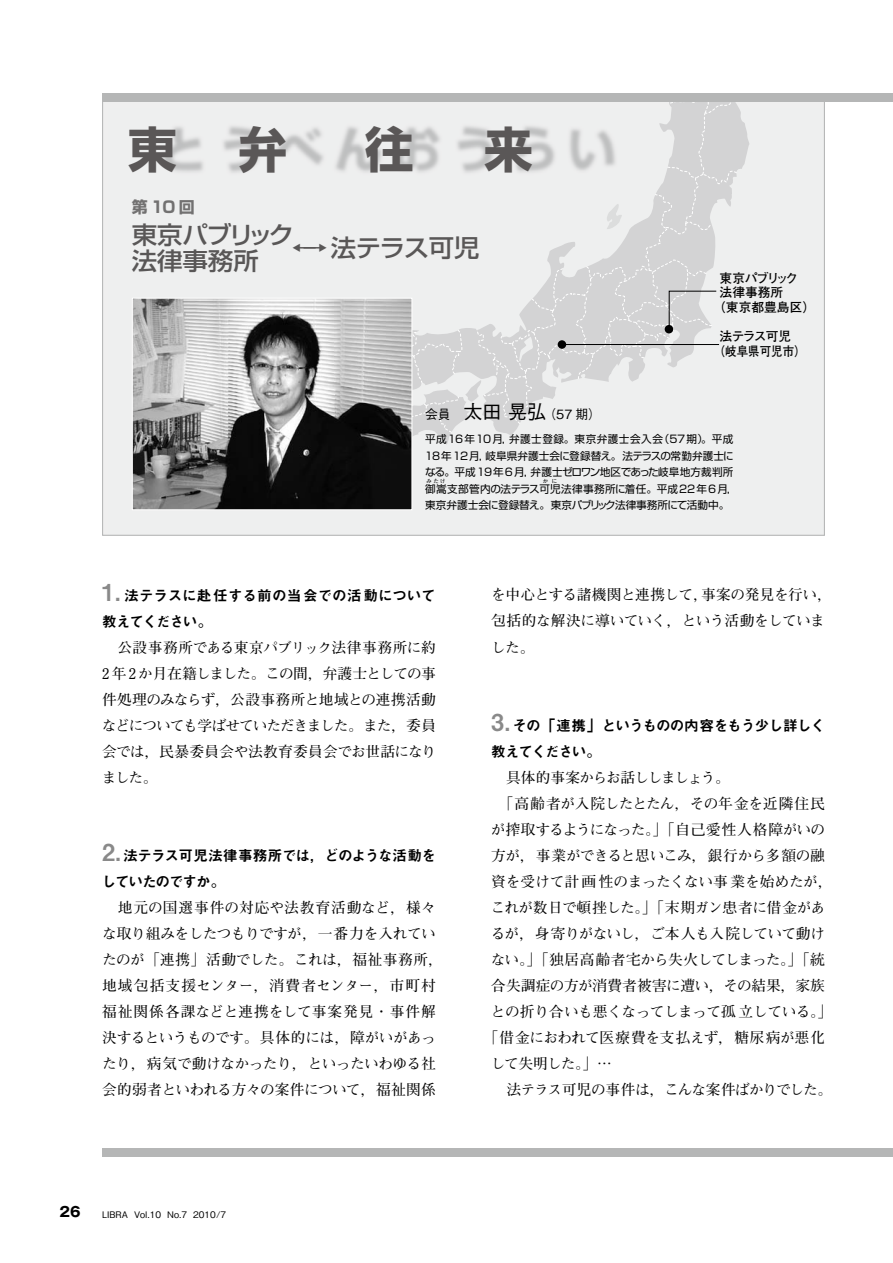
<style>
.page{position:relative;width:893px;height:1263px;background:#fff}
.page>*{position:absolute;margin:0;border:0;box-sizing:border-box;transform-origin:0 0}
.t1{font:700 48.75px "Shin Go Pro";color:#5a5757}
.t2{font:500 24.3px/26.5px "Shin Go Pro";letter-spacing:-.01em;color:#595757;scale:1.05 1}
.t3{font:500 24.3px "Shin Go Pro";letter-spacing:-.03em;color:#595757;scale:1.05 1}
.t4{font:700 15.9px "Shin Go Pro";color:#727171}
.t5{font:700 14.7px/26.1px "Futo Min A101 Pro";letter-spacing:-.025em;color:#000;text-align:justify}
.t6{font:700 14.7px/26.1px "Futo Min A101 Pro";letter-spacing:-.005em;color:#000}
.t7{font:14.7px/26.1px "Midashi Go Pro MB31";letter-spacing:-.075em;color:#000}
.t8{font:14.7px/26.1px "Midashi Go Pro MB31";letter-spacing:-.07em;color:#000}
.t9{font:14.7px/26.1px "Midashi Go Pro MB31";letter-spacing:-.04em;color:#000}
.t10{font:700 14.7px "Futo Min A101 Pro";letter-spacing:.005em;color:#000}
.t11{font:700 14.7px "Futo Min A101 Pro";letter-spacing:-.065em;color:#000}
.t12{font:700 13.8px "Gothic MB101 Pro";color:#000}
.t13{font:700 12.75px/14.9px "Futo Go B101 Pro";color:#000}
.t14{font:500 12.75px "Gothic BBB Pro";color:#000}
.t15{font:700 12.75px "Futo Go B101 Pro";letter-spacing:-.145em;color:#000}
.t16{font:10.65px/16.5px "Shin Go Pro";letter-spacing:.005em;color:#000}
.t17{font:500 9px "Gothic BBB Pro";color:#000}
.t18{font:500 5.25px "Gothic BBB Pro";color:#000}
.s1{font-size:19.2px}
.s2{font-size:23.4px;color:#898989}
</style>
<div class="page">
<div style="left:102px;top:1148px;width:791px;height:9px;background:#b5b6b6"></div>
<svg style="left:737px;top:102px;width:12px;height:334px;background:#eaebeb"></svg>
<svg style="left:215px;top:102px;width:522px;height:391px;background:#e6e6e7"></svg>
<hr style="left:562px;top:344px;width:157px;height:1px;background:#000">
<img style="left:134px;top:300px;width:276px;height:208px">
<div style="left:132px;top:298px;width:280px;height:212px;border:1px solid #fff"></div>
<div style="left:102px;top:94px;width:791px;height:8px;background:#b5b6b6"></div>
<h1 class="t1" style="left:128px;top:111px;width:160px">東　弁</h1>
<h1 class="t1" style="left:365px;top:111px;width:50px">往</h1>
<h1 class="t1" style="left:484px;top:111px;width:50px">来</h1>
<p class="t4" style="left:132px;top:195px;width:65px">第10回</p>
<h2 class="t2" style="left:132px;top:218px;width:156px">東京パブリック法律事務所</h2>
<h2 class="t3" style="left:292px;top:228px;width:180px">←→ 法テラス可児</h2>
<p class="t15" style="left:720px;top:268px;width:80px">東京パブリック</p>
<p class="t13" style="left:720px;top:283px;width:65px">法律事務所</p>
<p class="t13" style="left:713px;top:298px;width:104px">（東京都豊島区）</p>
<p class="t13" style="left:713px;top:327px;width:94px;text-indent:6px">法テラス可児（岐阜県可児市）</p>
<p class="t14" style="left:425px;top:404px;width:177px">会員　<span class="s1">太田 晃弘</span>（57 期）</p>
<p class="t16" style="left:425px;top:429px;width:314px">平成16年10月，弁護士登録。東京弁護士会入会（57期）。平成18年12月，岐阜県弁護士会に登録替え。法テラスの常勤弁護士になる。平成19年6月，弁護士ゼロワン地区であった岐阜地方裁判所御嵩支部管内の法テラス可児法律事務所に着任。平成22年6月，</p>
<p class="t18" style="left:427px;top:477px;width:20px">みたけ</p>
<p class="t18" style="left:543px;top:477px;width:16px">か に</p>
<p class="t16" style="left:425px;top:495px;width:306px">東京弁護士会に登録替え。東京パブリック法律事務所にて活動中。</p>
<p class="t9" style="left:102px;top:580px;width:335px"><span class="s2">1.</span> 法テラスに赴任する前の当会での活動について教えてください。</p>
<p class="t5" style="left:102px;top:632px;width:336px">　公設事務所である東京パブリック法律事務所に約2 年2 か月在籍しました。この間，弁護士としての事件処理のみならず，公設事務所と地域との連携活動などについても学ばせていただきました。また，委員会では，民暴委員会や法教育委員会でお世話になりました。</p>
<p class="t7" style="left:102px;top:841px;width:336px"><span class="s2">2.</span> 法テラス可児法律事務所では，どのような活動をしていたのですか。</p>
<p class="t6" style="left:102px;top:893px;width:343px">　地元の国選事件の対応や法教育活動など，様々な取り組みをしたつもりですが，一番力を入れていたのが「連携」活動でした。これは，福祉事務所，地域包括支援センター，消費者センター，市町村福祉関係各課などと連携をして事案発見・事件解決するというものです。具体的には，障がいがあったり，病気で動けなかったり，といったいわゆる社会的弱者といわれる方々の案件について，福祉関係</p>
<p class="t12" style="left:60px;top:1201px;width:22px">26</p>
<p class="t17" style="left:102px;top:1207px;width:126px">LIBRA Vol.10 No.7 2010/7</p>
<p class="t5" style="left:491px;top:580px;width:343px;text-align:left">を中心とする諸機関と連携して，事案の発見を行い，包括的な解決に導いていく，という活動をしていました。</p>
<p class="t8" style="left:491px;top:710px;width:336px"><span class="s2">3.</span> その「連携」というものの内容をもう少し詳しく教えてください。</p>
<p class="t11" style="left:491px;top:766px;width:240px">　具体的事案からお話ししましょう。</p>
<p class="t5" style="left:491px;top:788px;width:335px">　「高齢者が入院したとたん，その年金を近隣住民</p>
<p class="t5" style="left:491px;top:814px;width:336px">が搾取するようになった。」「自己愛性人格障がいの</p>
<p class="t5" style="left:491px;top:840px;width:335px">方が，事業ができると思いこみ，銀行から多額の融</p>
<p class="t10" style="left:491px;top:870px;width:343px">資を受けて計画性のまったくない事業を始めたが，</p>
<p class="t5" style="left:491px;top:893px;width:336px">これが数日で頓挫した。」「末期ガン患者に借金があ</p>
<p class="t5" style="left:491px;top:919px;width:336px">るが，身寄りがないし，ご本人も入院していて動け</p>
<p class="t5" style="left:491px;top:945px;width:335px">ない。」「独居高齢者宅から失火してしまった。」「統</p>
<p class="t5" style="left:491px;top:971px;width:335px">合失調症の方が消費者被害に遭い，その結果，家族</p>
<p class="t5" style="left:491px;top:997px;width:343px">との折り合いも悪くなってしまって孤立している。」</p>
<p class="t5" style="left:484px;top:1023px;width:343px">「借金におわれて医療費を支払えず，糖尿病が悪化</p>
<p class="t5" style="left:491px;top:1049px;width:123px">して失明した。」…</p>
<p class="t5" style="left:491px;top:1075px;width:343px">　法テラス可児の事件は，こんな案件ばかりでした。</p>
</div>
